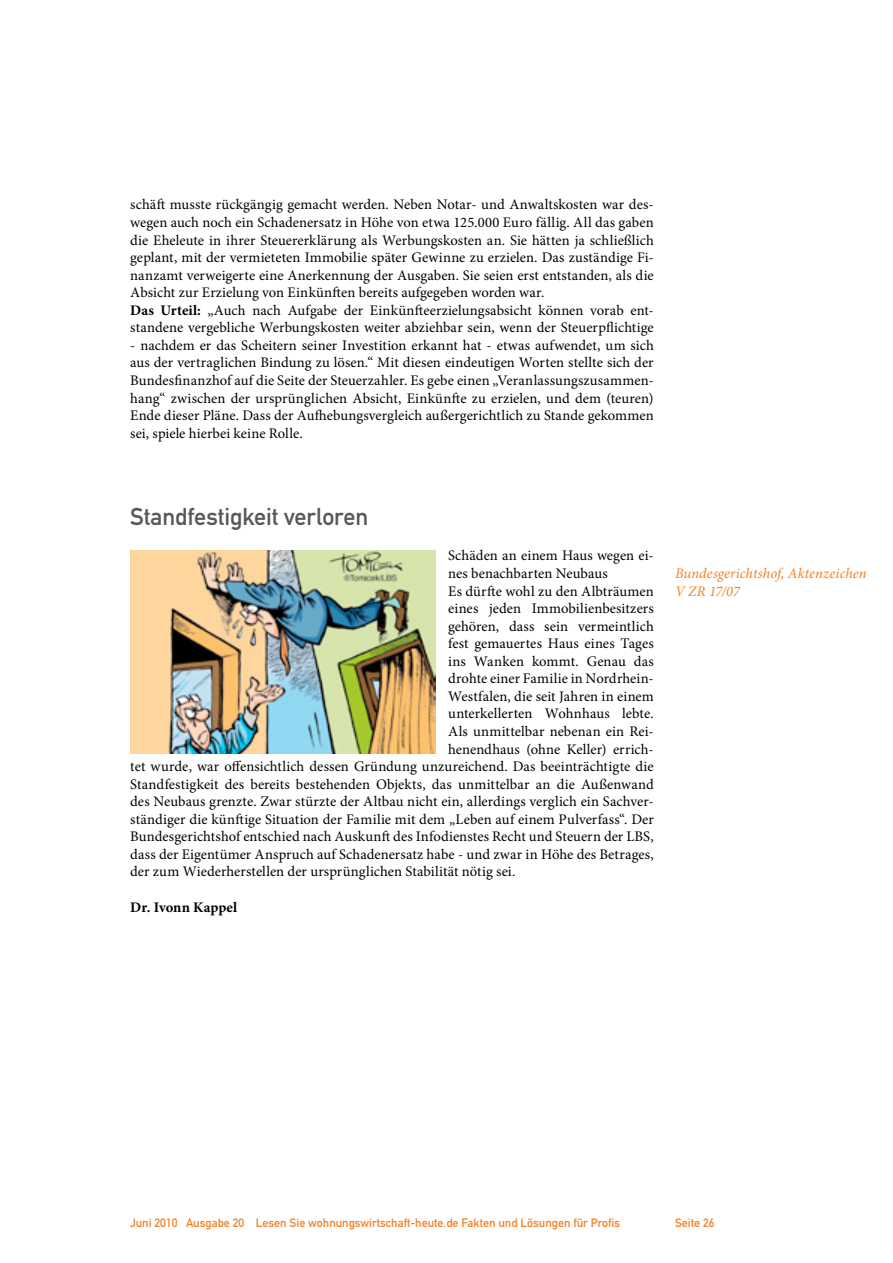
<style>
.page{position:relative;width:893px;height:1263px;background:#fff}
.page>*{position:absolute;margin:0;border:0;box-sizing:border-box;transform-origin:0 0}
.t1{font:24px "DIN Mittelschrift";letter-spacing:-.005em;color:#56585c}
.t2{font:14.7px/17.5px "Minion Pro";letter-spacing:.005em;color:#000}
.t3{font:italic 14.7px/17.5px "Minion Pro";letter-spacing:.005em;color:#f58025}
.t4{font:700 14.7px "Minion Pro";color:#000}
.t5{font:12px "DIN Mittelschrift";color:#f58025}
.s1{font-weight:700}
</style>
<div class="page">
<img style="left:130px;top:550px;width:305px;height:203px">
<p class="t2" style="left:130px;top:196px;width:525px">schäft musste rückgängig gemacht werden. Neben Notar- und Anwaltskosten war des&shy;wegen auch noch ein Schadenersatz in Höhe von etwa 125.000 Euro fällig. All das gaben die Eheleute in ihrer Steuererklärung als Werbungskosten an. Sie hätten ja schließlich geplant, mit der vermieteten Immobilie später Gewinne zu erzielen. Das zuständige Fi&shy;nanzamt verweigerte eine Anerkennung der Ausgaben. Sie seien erst entstanden, als die Absicht zur Erzielung von Einkünften bereits aufgegeben worden war.<br><span class="s1">Das Urteil:</span> „Auch nach Aufgabe der Einkünfteerzielungsabsicht können vorab ent&shy;standene vergebliche Werbungskosten weiter abziehbar sein, wenn der Steuerpflichtige</p>
<p class="t2" style="left:130px;top:336px;width:525px;text-align:justify">- nachdem er das Scheitern seiner Investition erkannt hat - etwas aufwendet, um sich aus der vertraglichen Bindung zu lösen.“ Mit diesen eindeutigen Worten stellte sich der Bundesfinanzhof auf die Seite der Steuerzahler. Es gebe einen „Veranlassungszusammen&shy;hang“ zwischen der ursprünglichen Absicht, Einkünfte zu erzielen, und dem (teuren)<br>Ende dieser Pläne. Dass der Aufhebungsvergleich außergerichtlich zu Stande gekommen sei, spiele hierbei keine Rolle.</p>
<h1 class="t1" style="left:130px;top:503px;width:240px">Standfestigkeit verloren</h1>
<p class="t2" style="left:448px;top:547px;width:207px">Schäden an einem Haus wegen ei-</p>
<p class="t2" style="left:448px;top:565px;width:161px">nes benachbarten Neubaus</p>
<p class="t2" style="left:448px;top:582px;width:207px">Es dürfte wohl zu den Albträumen</p>
<p class="t2" style="left:448px;top:600px;width:207px">eines jeden Immobilienbesitzers</p>
<p class="t2" style="left:448px;top:617px;width:207px">gehören, dass sein vermeintlich</p>
<p class="t2" style="left:448px;top:635px;width:207px">fest gemauertes Haus eines Tages</p>
<p class="t2" style="left:448px;top:652px;width:207px">ins Wanken kommt. Genau das</p>
<p class="t2" style="left:448px;top:670px;width:207px">drohte einer Familie in Nordrhein-</p>
<p class="t2" style="left:448px;top:687px;width:207px">Westfalen, die seit Jahren in einem</p>
<p class="t2" style="left:448px;top:705px;width:207px">unterkellerten Wohnhaus lebte.</p>
<p class="t2" style="left:448px;top:723px;width:207px">Als unmittelbar nebenan ein Rei-</p>
<p class="t2" style="left:448px;top:740px;width:207px">henendhaus (ohne Keller) errich-</p>
<p class="t2" style="left:130px;top:758px;width:525px">tet wurde, war offensichtlich dessen Gründung unzureichend. Das beeinträchtigte die</p>
<p class="t2" style="left:130px;top:775px;width:525px">Standfestigkeit des bereits bestehenden Objekts, das unmittelbar an die Außenwand</p>
<p class="t2" style="left:130px;top:793px;width:525px">des Neubaus grenzte. Zwar stürzte der Altbau nicht ein, allerdings verglich ein Sachver-</p>
<p class="t2" style="left:130px;top:810px;width:525px">ständiger die künftige Situation der Familie mit dem „Leben auf einem Pulverfass“. Der</p>
<p class="t2" style="left:130px;top:828px;width:525px">Bundesgerichtshof entschied nach Auskunft des Infodienstes Recht und Steuern der LBS,</p>
<p class="t2" style="left:130px;top:845px;width:525px">dass der Eigentümer Anspruch auf Schadenersatz habe - und zwar in Höhe des Betrages,</p>
<p class="t2" style="left:130px;top:863px;width:387px">der zum Wiederherstellen der ursprünglichen Stabilität nötig sei.</p>
<p class="t4" style="left:130px;top:896px;width:108px">Dr. Ivonn Kappel</p>
<p class="t3" style="left:675px;top:564px;width:193px">Bundesgerichtshof, Aktenzeichen<br>V ZR 17/07</p>
<p class="t5" style="left:130px;top:1216px;width:492px">Juni 2010 Ausgabe 20 Lesen Sie wohnungswirtschaft-heute.de Fakten und Lösungen für Profis</p>
<p class="t5" style="left:675px;top:1216px;width:41px">Seite 26</p>
</div>
